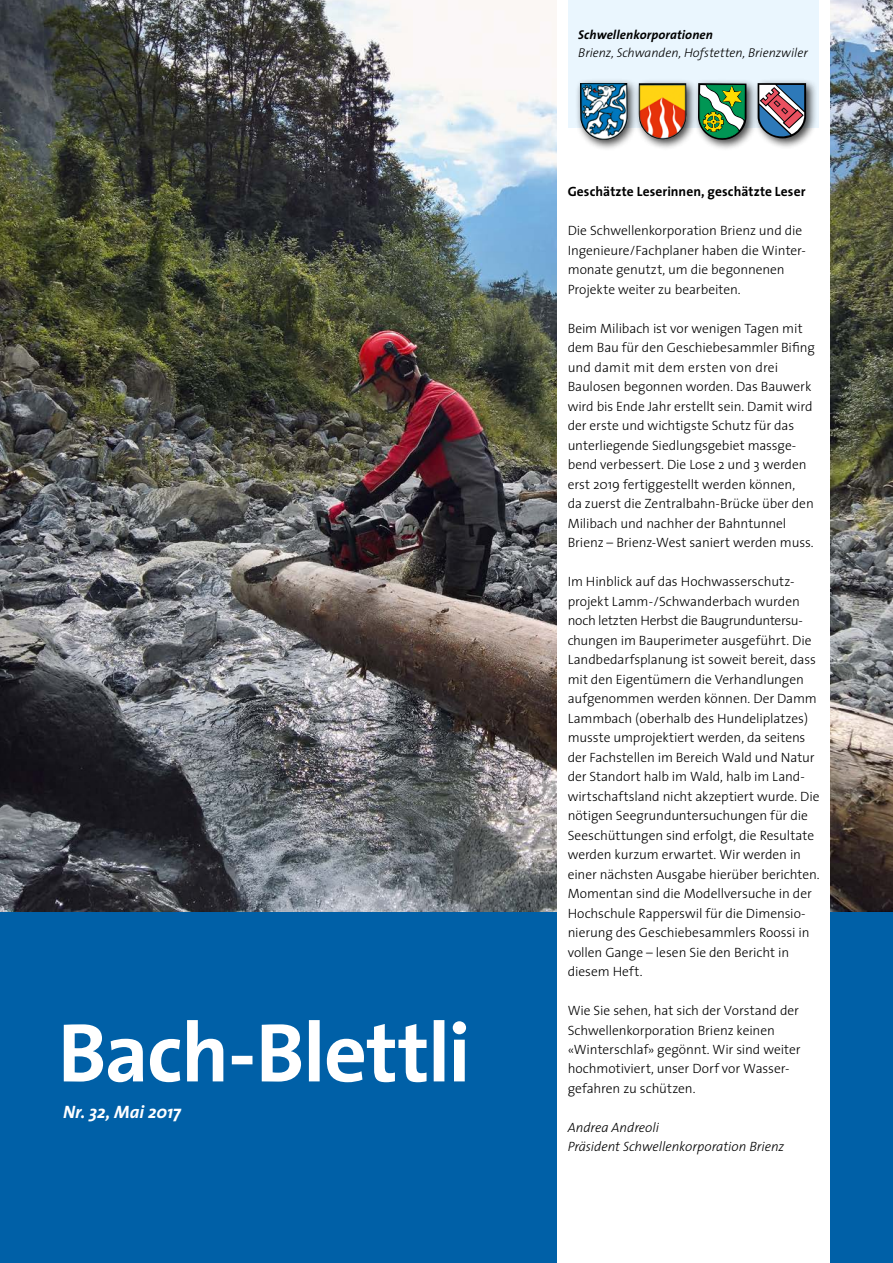
<style>
.page{position:relative;width:893px;height:1263px;background:#fff}
.page>*{position:absolute;margin:0;border:0;box-sizing:border-box;transform-origin:0 0}
.t1{font:italic 700 18px "The Sans";letter-spacing:-.005em;color:#fff}
.t2{font:300 13.5px/19.5px "The Sans";letter-spacing:-.005em;color:#000}
.t3{font:italic 300 13.5px/19.5px "The Sans";letter-spacing:-.005em;color:#000}
.t4{font:700 13.5px "The Sans";letter-spacing:.005em;color:#000}
.t5{font:italic 300 12.75px "The Sans";color:#000}
.t6{font:italic 700 12.75px "The Sans";letter-spacing:.01em;color:#000}
</style>
<div class="page">
<div style="left:0;top:911px;width:893px;height:352px;background:#0060a7"></div>
<img style="left:0;top:0;width:893px;height:911px">
<div style="left:557px;top:0;width:272px;height:1263px;background:#fff"></div>
<div style="left:568px;top:0;width:251px;height:128px;background:#eaf6fe"></div>
<div style="left:575px;top:78px;width:242px;height:73px;background:#000;opacity:.75"></div>
<img style="left:580px;top:83px;width:48px;height:59px">
<img style="left:639px;top:83px;width:47px;height:56px">
<svg style="left:698px;top:83px;width:48px;height:57px;background:#609862"></svg>
<svg style="left:758px;top:83px;width:48px;height:55px;background:#7d748a"></svg>
<svg style="left:64px;top:1020px;width:402px;height:62px"></svg>
<h1 class="t1" style="left:63px;top:1096px;width:119px">Nr. 32, Mai 2017</h1>
<p class="t6" style="left:578px;top:24px;width:136px">Schwellenkorporationen</p>
<p class="t5" style="left:578px;top:42px;width:231px">Brienz, Schwanden, Hofstetten, Brienzwiler</p>
<p class="t4" style="left:568px;top:180px;width:239px">Geschätzte Leserinnen, geschätzte Leser</p>
<p class="t2" style="left:568px;top:220px;width:240px">Die Schwellenkorporation Brienz und die Ingenieure/Fachplaner haben die Winter&shy;monate genutzt, um die begonnenen Projekte weiter zu bearbeiten.</p>
<p class="t2" style="left:568px;top:318px;width:249px">Beim Milibach ist vor wenigen Tagen mit dem Bau für den Geschiebesammler Bifing und damit mit dem ersten von drei Baulosen begonnen worden. Das Bauwerk wird bis Ende Jahr erstellt sein. Damit wird der erste und wichtigste Schutz für das unterliegende Siedlungsgebiet massge&shy;bend verbessert. Die Lose 2 und 3 werden erst 2019 fertiggestellt werden können,<br>da zuerst die Zentralbahn-Brücke über den Milibach und nachher der Bahntunnel Brienz – Brienz-West saniert werden muss.</p>
<p class="t2" style="left:568px;top:571px;width:254px">Im Hinblick auf das Hochwasserschutz&shy;projekt Lamm-/Schwanderbach wurden noch letzten Herbst die Baugrunduntersu&shy;chungen im Bauperimeter ausgeführt. Die Landbedarfsplanung ist soweit bereit, dass mit den Eigentümern die Verhandlungen aufgenommen werden können. Der Damm Lammbach (oberhalb des Hundeliplatzes) musste umprojektiert werden, da seitens der Fachstellen im Bereich Wald und Natur der Standort halb im Wald, halb im Land&shy;wirtschaftsland nicht akzeptiert wurde. Die nötigen Seegrunduntersuchungen für die Seeschüttungen sind erfolgt, die Resultate werden kurzum erwartet. Wir werden in einer nächsten Ausgabe hierüber berichten.<br>Momentan sind die Modellversuche in der Hochschule Rapperswil für die Dimensio&shy;nierung des Geschiebesammlers Roossi in vollen Gange – lesen Sie den Bericht in diesem Heft.</p>
<p class="t2" style="left:568px;top:1000px;width:234px">Wie Sie sehen, hat sich der Vorstand der Schwellenkorporation Brienz keinen «Winterschlaf» gegönnt. Wir sind weiter hochmotiviert, unser Dorf vor Wasser&shy;gefahren zu schützen.</p>
<p class="t3" style="left:568px;top:1117px;width:218px">Andrea Andreoli<br>Präsident Schwellenkorporation Brienz</p>
</div>
